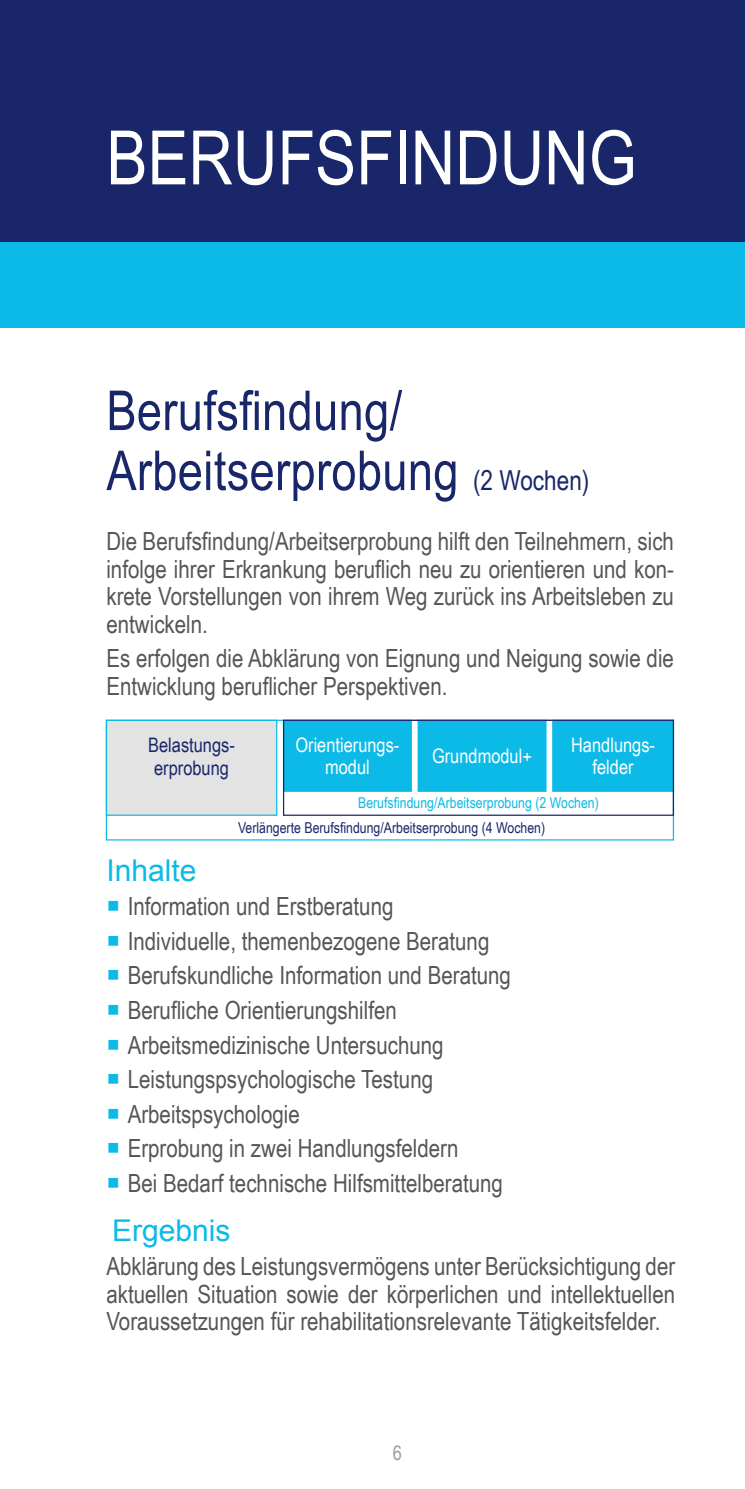
<style>
.page{position:relative;width:745px;height:1489px;background:#fff}
.page>*{position:absolute;margin:0;border:0;box-sizing:border-box;transform-origin:0 0}
.t1{font:75px "Arial Narrow";color:#fff}
.t2{font:55px/60px "Arial Narrow";letter-spacing:.005em;color:#19276a}
.t3{font:30px "Arial";color:#0cbae7}
.t4{font:25px/34.5px "Arial Narrow";color:#565655;text-align:justify}
.t5{font:20px/22.5px "Arial Narrow";color:#fff;text-align:center}
.t6{font:20px/22.5px "Arial Narrow";color:#19276a}
.t7{font:20px "Arial Narrow";color:#9c9c9d}
.t8{font:15px "Arial Narrow";color:#19276a}
.t9{font:15px "Arial Narrow";color:#0cbae7}
.s1{font-size:27.5px}
</style>
<div class="page">
<div style="left:0;top:0;width:744px;height:283px;background:#19276a"></div>
<div style="left:0;top:243px;width:744px;height:85px;background:#0cbae7"></div>
<div style="left:106px;top:719px;width:171px;height:96px;background:#e3e3e3;border:1px solid #0cbae7"></div>
<div style="left:283px;top:720px;width:128px;height:71px;background:#0cbae7"></div>
<div style="left:418px;top:720px;width:127px;height:71px;background:#0cbae7"></div>
<div style="left:417px;top:719px;width:129px;height:72px;border:1px solid #0cbae7"></div>
<div style="left:552px;top:720px;width:121px;height:71px;background:#0cbae7"></div>
<div style="left:552px;top:719px;width:121px;height:72px;border:1px solid #0cbae7"></div>
<div style="left:106px;top:719px;width:567px;height:121px;border:1px solid #0cbae7"></div>
<div style="left:283px;top:719px;width:390px;height:96px;border:1px solid #19276a"></div>
<h1 class="t1" style="left:106px;top:103px;width:531px">BERUFSFINDUNG</h1>
<h2 class="t2" style="left:106px;top:378px;width:484px">Berufsfindung/<br>Arbeitserprobung <span class="s1">(2 Wochen)</span></h2>
<p class="t4" style="left:106px;top:526px;width:568px;line-height:27.5px">Die Berufsfindung/Arbeitserprobung hilft den Teilnehmern, sich infolge ihrer Erkrankung beruflich neu zu orientieren und kon&shy;krete Vorstellungen von ihrem Weg zurück ins Arbeitsleben zu entwickeln.</p>
<p class="t4" style="left:106px;top:643px;width:568px;line-height:27.5px">Es erfolgen die Abklärung von Eignung und Neigung sowie die<br>Entwicklung beruflicher Perspektiven.</p>
<p class="t5" style="left:295px;top:732px;width:105px">Orientierungs&shy;modul</p>
<p class="t5" style="left:432px;top:744px;width:101px">Grundmodul+</p>
<p class="t5" style="left:570px;top:732px;width:85px">Handlungs&shy;felder</p>
<p class="t9" style="left:358px;top:792px;width:242px">Berufsfindung/Arbeitserprobung (2 Wochen)</p>
<p class="t8" style="left:238px;top:816px;width:308px">Verlängerte Berufsfindung/Arbeitserprobung (4 Wochen)</p>
<p class="t6" style="left:148px;top:733px;width:88px">Belastungs&shy;erprobung</p>
<p class="t3" style="left:106px;top:850px;width:92px">Inhalte</p>
<p class="t4" style="left:128px;top:888px;width:384px;text-align:left">Information und Erstberatung<br>Individuelle, themenbezogene Beratung Berufskundliche Information und Beratung Berufliche Orientierungshilfen Arbeitsmedizinische Untersuchung Leistungspsychologische Testung Arbeitspsychologie<br>Erprobung in zwei Handlungsfeldern<br>Bei Bedarf technische Hilfsmittelberatung</p>
<p class="t3" style="left:112px;top:1210px;width:120px">Ergebnis</p>
<p class="t4" style="left:106px;top:1251px;width:570px;line-height:27.5px">Abklärung des Leistungsvermögens unter Berücksichtigung der aktuellen Situation sowie der körperlichen und intellektuellen Voraussetzungen für rehabilitationsrelevante Tätigkeitsfelder.</p>
<p class="t7" style="left:392px;top:1437px;width:11px">6</p>
</div>
